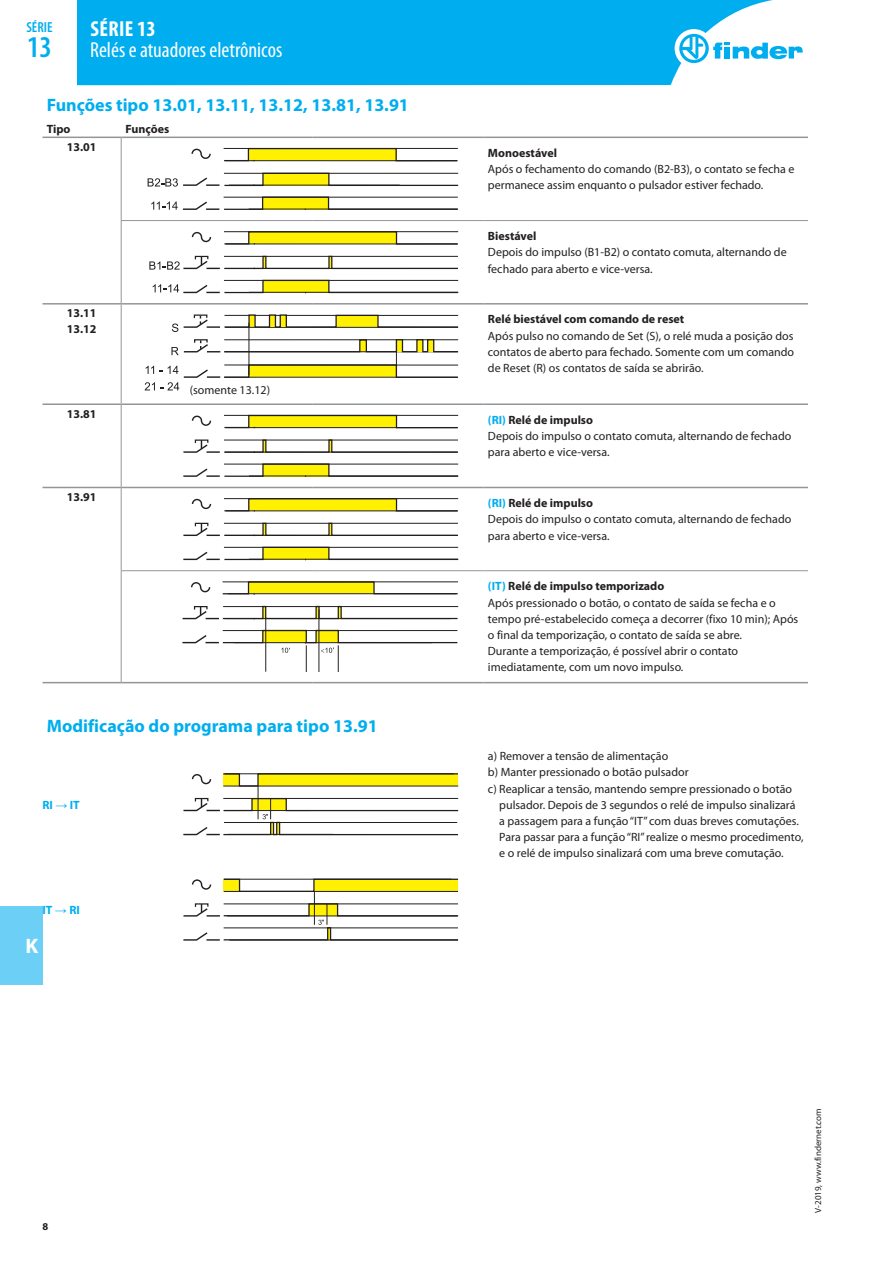
<style>
.page{position:relative;width:893px;height:1263px;background:#fff}
.page>*{position:absolute;margin:0;border:0;box-sizing:border-box;transform-origin:0 0}
.t1{font:600 condensed 30.3px "Myriad Pro";color:#00aeef}
.t2{font:condensed 21.75px "Myriad Pro";color:#fff}
.t3{font:700 condensed 21.75px "Myriad Pro";letter-spacing:.02em;color:#fff}
.t4{font:700 21px "Myriad Pro";color:#fff}
.t5{font:700 18px "Myriad Pro";color:#00aeef}
.t6{font:600 condensed 14.55px "Myriad Pro";color:#00aeef}
.t7{font:12px/16.2px "Myriad Pro";color:#231f20}
.t8{font:700 12px/16.2px "Myriad Pro";color:#231f20}
.t9{font:700 12px "Myriad Pro";color:#00aeef}
.t10{font:700 10.5px "Myriad Pro";color:#231f20}
.t11{font:9px "Myriad Pro";color:#231f20}
.s1{font-family:"Arial";font-weight:400}
.s2{font-weight:700;color:#00aeef}
.s3{font-weight:700}
</style>
<div class="page">
<div style="left:0;top:906px;width:43px;height:78px;background:#6bcff6"></div>
<div style="left:77px;top:0;width:696px;height:85px;background:#00aeef"></div>
<div style="left:675px;top:29px;width:38px;height:39px;background:#fff;border-radius:50%"></div>
<svg style="left:679px;top:34px;width:124px;height:29px"></svg>
<hr style="left:43px;top:682px;width:78px;height:1px;background:#939598">
<hr style="left:121px;top:220px;width:191px;height:1px;background:#939598">
<hr style="left:312px;top:220px;width:172px;height:1px;background:#939598">
<hr style="left:121px;top:570px;width:191px;height:1px;background:#939598">
<hr style="left:312px;top:570px;width:172px;height:1px;background:#939598">
<hr style="left:121px;top:305px;width:1px;height:98px;background:#939598">
<hr style="left:121px;top:405px;width:1px;height:82px;background:#939598">
<hr style="left:121px;top:138px;width:1px;height:82px;background:#939598">
<hr style="left:121px;top:221px;width:1px;height:82px;background:#939598">
<hr style="left:121px;top:488px;width:1px;height:82px;background:#939598">
<hr style="left:121px;top:571px;width:1px;height:111px;background:#939598">
<hr style="left:43px;top:137px;width:78px;height:1px;background:#939598">
<hr style="left:121px;top:137px;width:191px;height:1px;background:#939598">
<hr style="left:312px;top:137px;width:172px;height:1px;background:#939598">
<hr style="left:484px;top:137px;width:324px;height:1px;background:#939598">
<hr style="left:43px;top:303px;width:78px;height:2px;background:#939598">
<hr style="left:121px;top:303px;width:191px;height:2px;background:#939598">
<hr style="left:312px;top:303px;width:172px;height:2px;background:#939598">
<hr style="left:484px;top:303px;width:324px;height:2px;background:#939598">
<hr style="left:43px;top:403px;width:78px;height:2px;background:#939598">
<hr style="left:121px;top:403px;width:191px;height:2px;background:#939598">
<hr style="left:312px;top:403px;width:172px;height:2px;background:#939598">
<hr style="left:484px;top:403px;width:324px;height:2px;background:#939598">
<hr style="left:43px;top:487px;width:78px;height:1px;background:#939598">
<hr style="left:121px;top:487px;width:191px;height:1px;background:#939598">
<hr style="left:312px;top:487px;width:172px;height:1px;background:#939598">
<hr style="left:484px;top:487px;width:324px;height:1px;background:#939598">
<hr style="left:121px;top:682px;width:191px;height:1px;background:#939598">
<hr style="left:312px;top:682px;width:172px;height:1px;background:#939598">
<hr style="left:484px;top:682px;width:324px;height:1px;background:#939598">
<hr style="left:484px;top:220px;width:324px;height:1px;background:#939598">
<hr style="left:484px;top:570px;width:324px;height:1px;background:#939598">
<svg style="left:148px;top:148px;width:310px;height:62px"></svg>
<hr style="left:224px;top:173px;width:234px;height:1px;background:#231f20">
<hr style="left:229px;top:185px;width:171px;height:1px;background:#231f20">
<svg style="left:149px;top:231px;width:309px;height:62px"></svg>
<hr style="left:249px;top:323px;width:1px;height:52px;background:#231f20">
<svg style="left:145px;top:338px;width:313px;height:52px"></svg>
<svg style="left:172px;top:314px;width:286px;height:18px"></svg>
<div style="left:194px;top:314px;width:13px;height:5px;border:1px solid #231f20"></div>
<svg style="left:183px;top:415px;width:275px;height:62px"></svg>
<hr style="left:226px;top:427px;width:231px;height:1px;background:#231f20">
<hr style="left:249px;top:476px;width:209px;height:1px;background:#231f20">
<hr style="left:224px;top:415px;width:234px;height:1px;background:#231f20">
<svg style="left:183px;top:498px;width:275px;height:62px"></svg>
<hr style="left:226px;top:511px;width:231px;height:1px;background:#231f20">
<hr style="left:249px;top:559px;width:209px;height:1px;background:#231f20">
<hr style="left:224px;top:498px;width:234px;height:1px;background:#231f20">
<svg style="left:182px;top:581px;width:276px;height:91px"></svg>
<hr style="left:265px;top:619px;width:1px;height:53px;background:#231f20">
<hr style="left:258px;top:786px;width:1px;height:33px;background:#231f20">
<svg style="left:223px;top:773px;width:235px;height:13px;background:#e8dc14"></svg>
<svg style="left:191px;top:774px;width:21px;height:11px"></svg>
<hr style="left:223px;top:786px;width:235px;height:1px;background:#231f20">
<hr style="left:225px;top:773px;width:229px;height:1px;background:#231f20">
<svg style="left:183px;top:797px;width:275px;height:38px"></svg>
<svg style="left:223px;top:879px;width:235px;height:14px"></svg>
<svg style="left:192px;top:879px;width:20px;height:11px"></svg>
<hr style="left:224px;top:891px;width:234px;height:1px;background:#231f20">
<hr style="left:224px;top:879px;width:227px;height:1px;background:#231f20">
<hr style="left:314px;top:892px;width:1px;height:33px;background:#231f20">
<svg style="left:183px;top:902px;width:275px;height:39px"></svg>
<p class="t6" style="left:26px;top:19px;width:28px">SÉRIE</p>
<h1 class="t1" style="left:27px;top:30px;width:26px">13</h1>
<h2 class="t3" style="left:90px;top:16px;width:67px">SÉRIE 13</h2>
<h2 class="t2" style="left:90px;top:37px;width:194px">Relés e atuadores eletrônicos</h2>
<h3 class="t5" style="left:47px;top:93px;width:364px">Funções tipo 13.01, 13.11, 13.12, 13.81, 13.91</h3>
<p class="t8" style="left:47px;top:121px;width:25px">Tipo</p>
<p class="t8" style="left:125px;top:121px;width:45px">Funções</p>
<p class="t8" style="left:67px;top:138px;width:31px">13.01</p>
<p class="t8" style="left:67px;top:304px;width:31px">13.11<br>13.12</p>
<p class="t8" style="left:67px;top:405px;width:31px">13.81</p>
<p class="t8" style="left:67px;top:488px;width:31px">13.91</p>
<p class="t7" style="left:190px;top:381px;width:82px">(somente 13.12)</p>
<h3 class="t5" style="left:47px;top:714px;width:332px">Modificação do programa para tipo 13.91</h3>
<p class="t9" style="left:43px;top:797px;width:39px">RI <span class="s1">→</span> IT</p>
<p class="t9" style="left:43px;top:902px;width:39px">IT <span class="s1">→</span> RI</p>
<h3 class="t4" style="left:25px;top:932px;width:14px">K</h3>
<p class="t10" style="left:43px;top:1219px;width:7px">8</p>
<p class="t8" style="left:488px;top:144px;width:71px">Monoestável</p>
<p class="t7" style="left:488px;top:161px;width:308px">Após o fechamento do comando (B2-B3), o contato se fecha e permanece assim enquanto o pulsador estiver fechado.</p>
<p class="t8" style="left:488px;top:228px;width:50px">Biestável</p>
<p class="t7" style="left:488px;top:244px;width:300px">Depois do impulso (B1-B2) o contato comuta, alternando de fechado para aberto e vice-versa.</p>
<p class="t8" style="left:488px;top:311px;width:198px">Relé biestável com comando de reset</p>
<p class="t7" style="left:488px;top:327px;width:308px;text-align:justify">Após pulso no comando de Set (S), o relé muda a posição dos contatos de aberto para fechado. Somente com um comando de Reset (R) os contatos de saída se abrirão.</p>
<p class="t7" style="left:488px;top:412px;width:305px"><span class="s2">(RI)</span> <span class="s3">Relé de impulso<br></span>Depois do impulso o contato comuta, alternando de fechado para aberto e vice-versa.</p>
<p class="t7" style="left:488px;top:495px;width:305px"><span class="s2">(RI)</span> <span class="s3">Relé de impulso<br></span>Depois do impulso o contato comuta, alternando de fechado para aberto e vice-versa.</p>
<p class="t7" style="left:488px;top:578px;width:312px"><span class="s2">(IT)</span> <span class="s3">Relé de impulso temporizado<br></span>Após pressionado o botão, o contato de saída se fecha e o tempo pré-estabelecido começa a decorrer (fixo 10 min); Após o final da temporização, o contato de saída se abre.<br>Durante a temporização, é possível abrir o contato imediatamente, com um novo impulso.</p>
<p class="t7" style="left:488px;top:748px;width:182px">a) Remover a tensão de alimentação</p>
<p class="t7" style="left:488px;top:764px;width:202px">b) Manter pressionado o botão pulsador</p>
<p class="t7" style="left:488px;top:780px;width:306px">c) Reaplicar a tensão, mantendo sempre pressionado o botão</p>
<p class="t7" style="left:499px;top:796px;width:298px">pulsador. Depois de 3 segundos o relé de impulso sinalizará</p>
<p class="t7" style="left:499px;top:813px;width:301px">a passagem para a função “IT” com duas breves comutações.</p>
<p class="t7" style="left:499px;top:829px;width:306px">Para passar para a função “RI” realize o mesmo procedimento,</p>
<p class="t7" style="left:499px;top:845px;width:286px">e o relé de impulso sinalizará com uma breve comutação.</p>
<p class="t11" style="left:812px;top:1213px;width:106px;rotate:-90deg">V-2019, www.findernet.com</p>
</div>
